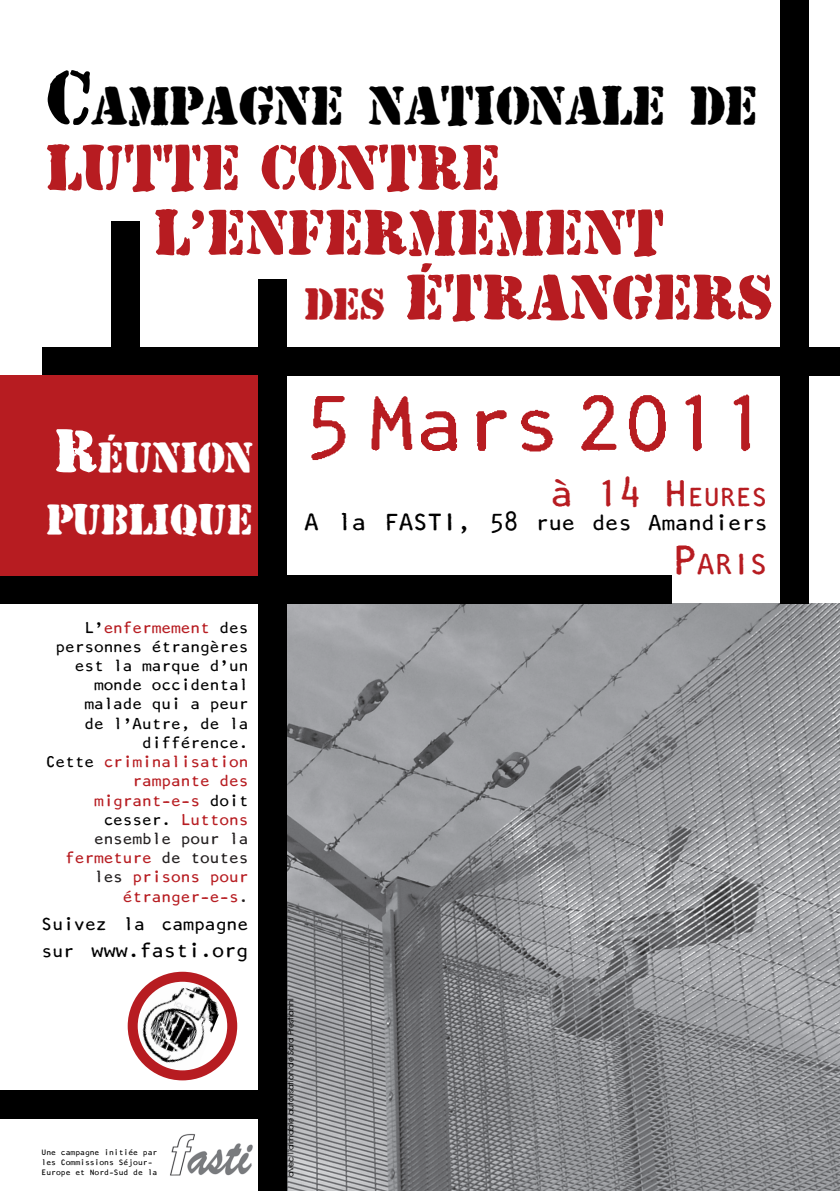
<style>
.page{position:relative;width:840px;height:1191px;background:#fff}
.page>*{position:absolute;margin:0;border:0;box-sizing:border-box;transform-origin:0 0}
.t1{font:80px "Artisan 12";color:#b71c21}
.t2{font:54px "JJ Stencil Solid";color:#b71c21}
.t3{font:46.2px "JJ Stencil Solid";color:#000}
.t4{font:36.4px/62.4px "JJ Stencil Solid";color:#fff}
.t5{font:29.4px "Artisan 12";color:#b71c21}
.t6{font:26.6px "Artisan 12";color:#b71c21}
.t7{font:22px "Artisan 12";color:#000}
.t8{font:20px "Artisan 12";color:#000}
.t9{font:18px "Artisan 12";color:#000}
.t10{font:16px/19.2px "Artisan 12";color:#000;text-align:right}
.t11{font:8px/10.2px "Artisan 12";color:#000}
.t12{font:8px "Avant Garde";color:#000}
.s1{font-size:66px}
.s2{font-size:37.8px}
.s3{font-size:52px}
.s4{color:#b71c21}
.s5{color:#231f20}
.s6{font-size:18px}
.s7{font-size:38px}
.s8{font-size:24px}
.s9{font-size:42px}
</style>
<div class="page">
<img style="left:170px;top:1133px;width:83px;height:43px">
<div style="left:0;top:1090px;width:264px;height:28px;background:#000"></div>
<img style="left:286px;top:603px;width:553px;height:588px">
<div style="left:0;top:575px;width:671px;height:28px;background:#000"></div>
<div style="left:258px;top:280px;width:28px;height:911px;background:#000"></div>
<div style="left:42px;top:347px;width:797px;height:29px;background:#000"></div>
<div style="left:111px;top:222px;width:28px;height:127px;background:#000"></div>
<div style="left:780px;top:0;width:28px;height:603px;background:#000"></div>
<div style="left:0;top:375px;width:258px;height:200px;background:#b71c21"></div>
<img style="left:133px;top:982px;width:95px;height:93px">
<div style="left:128px;top:971px;width:109px;height:109px;border:10px solid #b71c21;border-radius:50%"></div>
<h3 class="t3" style="left:46px;top:76px;width:712px"><span class="s1">C</span>AMPAGNE NATIONALE DE</h3>
<h2 class="t2" style="left:46px;top:132px;width:455px">LUTTE CONTRE</h2>
<h2 class="t2" style="left:154px;top:197px;width:511px">L’ENFERMEMENT</h2>
<h2 class="t2" style="left:304px;top:262px;width:469px"><span class="s2">DES</span> ÉTRANGERS</h2>
<h3 class="t4" style="left:46px;top:425px;width:207px"><span class="s3">R</span>ÉUNION<br>PUBLIQUE</h3>
<p class="t10" style="left:46px;top:618px;width:204px">L’<span class="s4">enfermement</span> des personnes étrangères est la marque d’un monde occidental malade qui a peur<br>de l’Autre, de la différence.<br>Cette <span class="s4">criminalisation rampante des migrant-e-s</span> doit cesser. <span class="s4">Luttons </span><span class="s5">ensemble pour la </span><span class="s4">fermeture</span> <span class="s5">de toutes les</span> <span class="s4">prisons pour étranger-e-s</span><span class="s5">.</span></p>
<p class="t9" style="left:42px;top:913px;width:208px">Suivez la campagne</p>
<p class="t8" style="left:42px;top:938px;width:208px"><span class="s6">sur</span> www.fasti.org</p>
<p class="t11" style="left:42px;top:1146px;width:117px">Une campagne initiée par les Commissions Séjour-<br>Europe et Nord-Sud de la</p>
<h1 class="t1" style="left:304px;top:373px;width:464px">5 mars 2011</h1>
<h3 class="t6" style="left:550px;top:480px;width:219px"><span class="s7">à 14 h</span>eures</h3>
<h3 class="t7" style="left:304px;top:509px;width:464px"><span class="s8">A la FASTI, 58</span> rue des Amandiers</h3>
<h3 class="t5" style="left:671px;top:546px;width:98px"><span class="s9">P</span>aris</h3>
<p class="t12" style="left:286px;top:1176px;width:179px;rotate:-90deg">avec l’aimable autorisation de Sara Prestianni</p>
</div>
